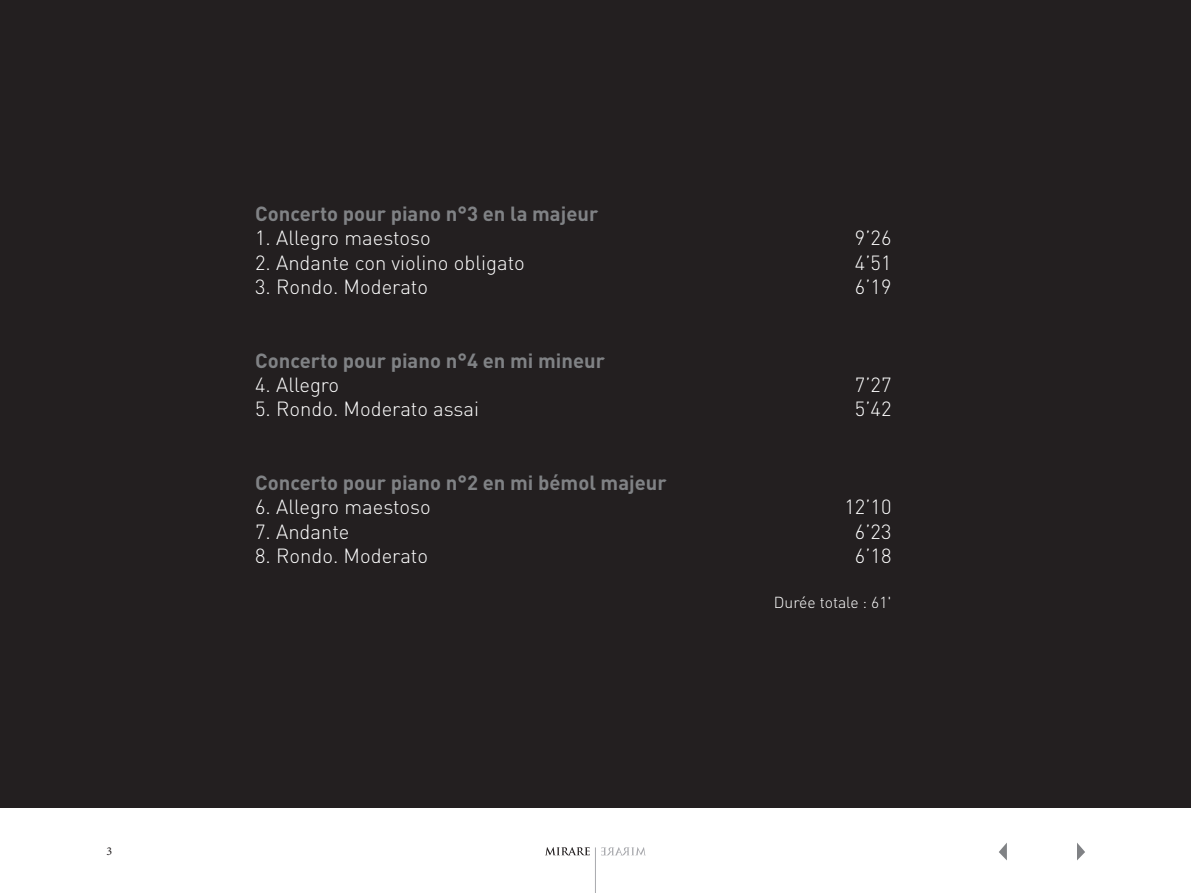
<style>
.page{position:relative;width:1191px;height:893px;background:#fff}
.page>*{position:absolute;margin:0;border:0;box-sizing:border-box;transform-origin:0 0}
.t1{font:300 20.25px "DIN";color:#fff}
.t2{font:700 20.25px "DIN";color:#808285}
.t3{font:300 15.75px "DIN";color:#fff}
.t4{font:12px "Minion Pro";color:#231f20}
</style>
<div class="page">
<svg style="left:999px;top:843px;width:8px;height:17px"></svg>
<svg style="left:1077px;top:843px;width:8px;height:17px"></svg>
<svg style="left:545px;top:847px;width:45px;height:8px"></svg>
<svg style="left:601px;top:847px;width:45px;height:8px"></svg>
<hr style="left:595px;top:847px;width:1px;height:46px;background:#a8a9ad">
<div style="left:0;top:0;width:1191px;height:808px;background:#231f20"></div>
<p class="t4" style="left:106px;top:843px;width:7px">3</p>
<p class="t2" style="left:255px;top:200px;width:344px">Concerto pour piano n°3 en la majeur</p>
<p class="t1" style="left:255px;top:226px;width:177px">1. Allegro maestoso</p>
<p class="t1" style="left:855px;top:226px;width:38px">9’26</p>
<p class="t1" style="left:255px;top:250px;width:271px">2. Andante con violino obligato</p>
<p class="t1" style="left:855px;top:250px;width:38px">4’51</p>
<p class="t1" style="left:255px;top:275px;width:174px">3. Rondo. Moderato</p>
<p class="t1" style="left:855px;top:275px;width:38px">6’19</p>
<p class="t2" style="left:255px;top:347px;width:351px">Concerto pour piano n°4 en mi mineur</p>
<p class="t1" style="left:255px;top:372px;width:85px">4. Allegro</p>
<p class="t1" style="left:855px;top:372px;width:38px">7’27</p>
<p class="t1" style="left:255px;top:397px;width:225px">5. Rondo. Moderato assai</p>
<p class="t1" style="left:855px;top:397px;width:38px">5’42</p>
<p class="t2" style="left:255px;top:469px;width:413px">Concerto pour piano n°2 en mi bémol majeur</p>
<p class="t1" style="left:255px;top:494px;width:177px">6. Allegro maestoso</p>
<p class="t1" style="left:844px;top:494px;width:48px">12’10</p>
<p class="t1" style="left:255px;top:519px;width:96px">7. Andante</p>
<p class="t1" style="left:855px;top:519px;width:38px">6’23</p>
<p class="t1" style="left:255px;top:543px;width:174px">8. Rondo. Moderato</p>
<p class="t1" style="left:855px;top:543px;width:38px">6’18</p>
<p class="t3" style="left:774px;top:592px;width:119px">Durée totale : 61'</p>
</div>
